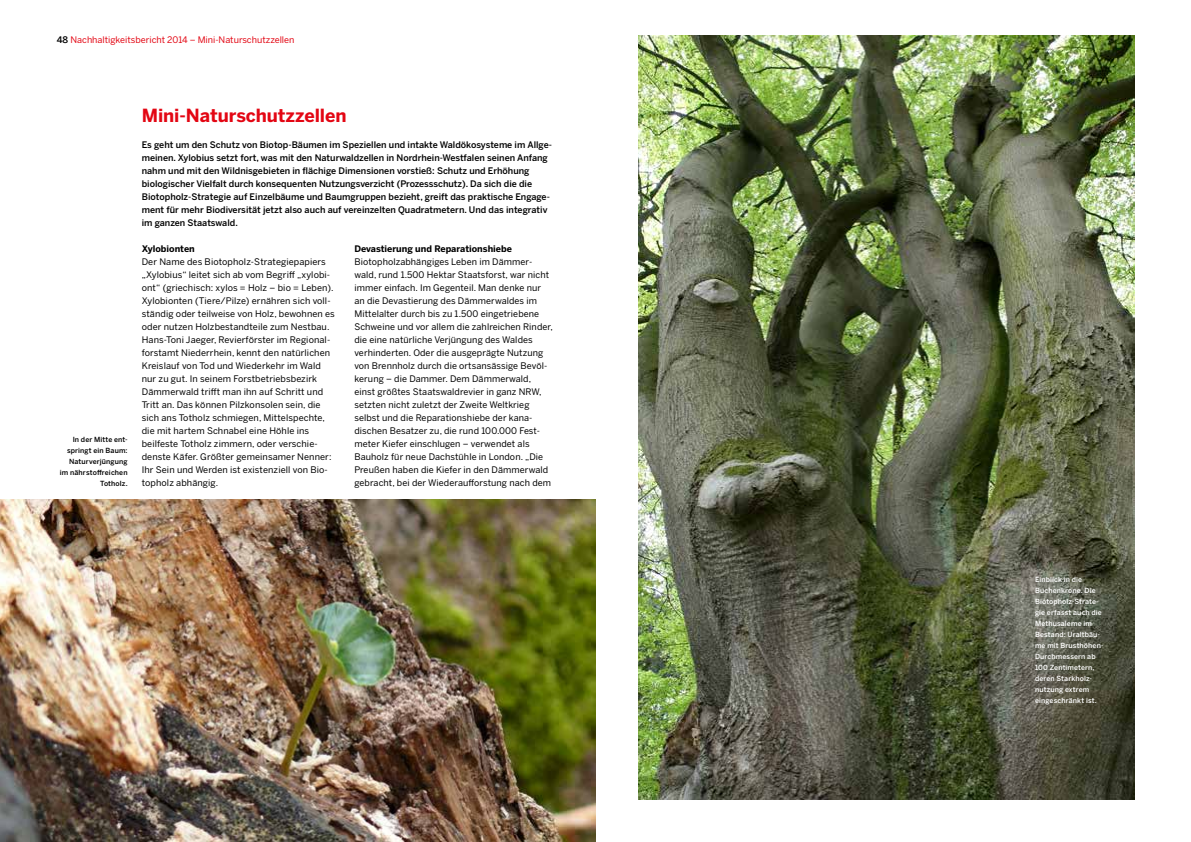
<style>
.page{position:relative;width:1191px;height:842px;background:#fff}
.page>*{position:absolute;margin:0;border:0;box-sizing:border-box;transform-origin:0 0}
.t1{font:700 18px "Benton Sans";letter-spacing:-.005em;color:#e30613}
.t2{font:9px/13px "Benton Sans";letter-spacing:.01em;color:#000}
.t3{font:500 9px/13px "Benton Sans";color:#000}
.t4{font:9px "Benton Sans";color:#e30613}
.t5{font:700 9px "Benton Sans";color:#000}
.t6{font:500 7px/11px "Benton Sans";letter-spacing:.015em;color:#fff}
.t7{font:500 7px/11px "Benton Sans";letter-spacing:.015em;color:#000;text-align:right}
.s1{font-weight:500;color:#000}
</style>
<div class="page">
<img style="left:0;top:500px;width:595px;height:342px">
<img style="left:638px;top:35px;width:496px;height:764px">
<p class="t4" style="left:57px;top:34px;width:239px"><span class="s1">48</span> Nachhaltigkeitsbericht 2014 – Mini-Naturschutzzellen</p>
<p class="t7" style="left:60px;top:434px;width:69px">In der Mitte ent&shy;springt ein Baum:<br>Naturverjüngung im nährstoffreichen<br>Totholz.</p>
<h1 class="t1" style="left:142px;top:104px;width:206px">Mini-Naturschutzzellen</h1>
<p class="t3" style="left:142px;top:138px;width:412px">Es geht um den Schutz von Biotop-Bäumen im Speziellen und intakte Waldökosysteme im Allge&shy;meinen. Xylobius setzt fort, was mit den Naturwaldzellen in Nordrhein-Westfalen seinen Anfang nahm und mit den Wildnisgebieten in flächige Dimensionen vorstieß: Schutz und Erhöhung biologischer Vielfalt durch konsequenten Nutzungsverzicht (Prozessschutz). Da sich die die Biotopholz-Strategie auf Einzelbäume und Baumgruppen bezieht, greift das praktische Engage&shy;ment für mehr Biodiversität jetzt also auch auf vereinzelten Quadratmetern. Und das integrativ im ganzen Staatswald.</p>
<p class="t5" style="left:142px;top:243px;width:55px">Xylobionten</p>
<p class="t2" style="left:142px;top:255px;width:195px">Der Name des Biotopholz-Strategiepapiers „Xylobius“ leitet sich ab vom Begriff „xylobi&shy;ont“ (griechisch: xylos = Holz – bio = Leben).<br>Xylobionten (Tiere/Pilze) ernähren sich voll&shy;ständig oder teilweise von Holz, bewohnen es oder nutzen Holzbestandteile zum Nestbau.<br>Hans-Toni Jaeger, Revierförster im Regional&shy;forstamt Niederrhein, kennt den natürlichen Kreislauf von Tod und Wiederkehr im Wald nur zu gut. In seinem Forstbetriebsbezirk Dämmerwald trifft man ihn auf Schritt und Tritt an. Das können Pilzkonsolen sein, die sich ans Totholz schmiegen, Mittelspechte, die mit hartem Schnabel eine Höhle ins beilfeste Totholz zimmern, oder verschie&shy;denste Käfer. Größter gemeinsamer Nenner:<br>Ihr Sein und Werden ist existenziell von Bio&shy;topholz abhängig.</p>
<p class="t5" style="left:354px;top:243px;width:159px">Devastierung und Reparationshiebe</p>
<p class="t2" style="left:354px;top:255px;width:200px">Biotopholzabhängiges Leben im Dämmer&shy;wald, rund 1.500 Hektar Staatsforst, war nicht immer einfach. Im Gegenteil. Man denke nur an die Devastierung des Dämmerwaldes im Mittelalter durch bis zu 1.500 eingetriebene Schweine und vor allem die zahlreichen Rinder, die eine natürliche Verjüngung des Waldes verhinderten. Oder die ausgeprägte Nutzung von Brennholz durch die ortsansässige Bevöl&shy;kerung – die Dammer. Dem Dämmerwald, einst größtes Staatswaldrevier in ganz NRW, setzten nicht zuletzt der Zweite Weltkrieg selbst und die Reparationshiebe der kana&shy;dischen Besatzer zu, die rund 100.000 Fest&shy;meter Kiefer einschlugen – verwendet als Bauholz für neue Dachstühle in London. „Die Preußen haben die Kiefer in den Dämmerwald gebracht, bei der Wiederaufforstung nach dem</p>
<p class="t6" style="left:1035px;top:574px;width:70px">Einblick in die<br>Buchenkrone. Die<br>Biotopholz-Strate&shy;gie erfasst auch die<br>Methusaleme im<br>Bestand: Uraltbäu&shy;me mit Brusthöhen-<br>Durchmessern ab<br>100 Zentimetern, deren Starkholz&shy;nutzung extrem eingeschränkt ist.</p>
</div>
